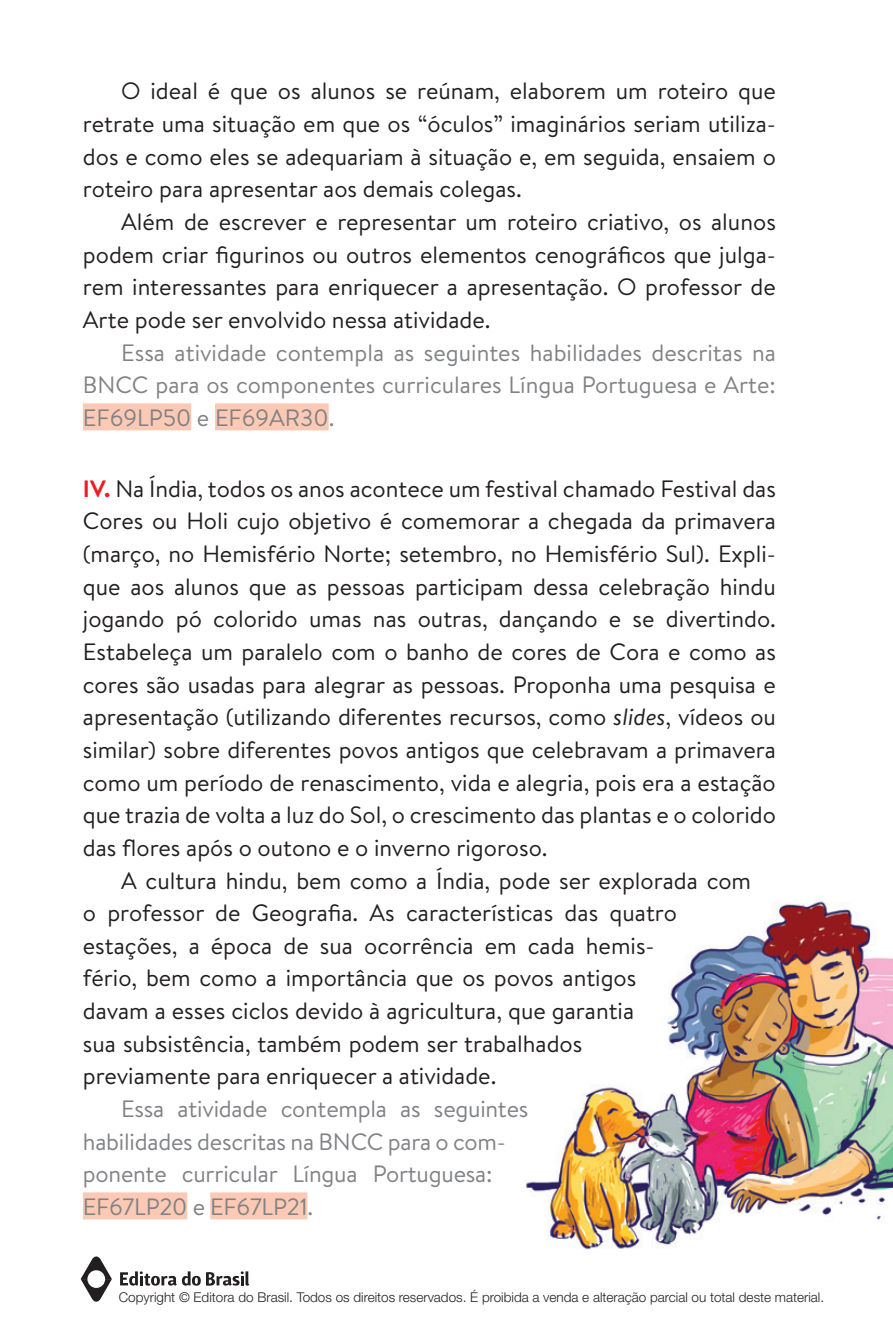
<style>
.page{position:relative;width:893px;height:1340px;background:#fff}
.page>*{position:absolute;margin:0;border:0;box-sizing:border-box;transform-origin:0 0}
.t1{font:23.62px/32.6px "Brandon Text";color:#231f20;text-align:justify}
.t2{font:23.62px/32.6px "Brandon Text";letter-spacing:-.01em;color:#808285;text-align:justify}
.t3{font:300 13.5px "Helvetica Neue";color:#231f20}
.s1{font-weight:700;color:#ee1d23}
.s2{font-style:italic}
</style>
<div class="page">
<svg style="left:120px;top:1271px;width:129px;height:14px"></svg>
<svg style="left:81px;top:1256px;width:31px;height:46px"></svg>
<img style="left:526px;top:901px;width:367px;height:349px">
<div style="left:83px;top:403px;width:108px;height:27px;background:#fcc9b4"></div>
<div style="left:215px;top:403px;width:114px;height:27px;background:#fcc9b4"></div>
<div style="left:83px;top:1192px;width:104px;height:27px;background:#fcc9b4"></div>
<div style="left:210px;top:1192px;width:97px;height:27px;background:#fcc9b4"></div>
<p class="t1" style="left:83px;top:74px;width:695px;text-indent:38px">O ideal é que os alunos se reúnam, elaborem um roteiro que retrate uma situação em que os “óculos” imaginários seriam utiliza&shy;dos e como eles se adequariam à situação e, em seguida, ensaiem o roteiro para apresentar aos demais colegas.</p>
<p class="t1" style="left:83px;top:205px;width:694px;text-indent:38px">Além de escrever e representar um roteiro criativo, os alunos podem criar figurinos ou outros elementos cenográficos que julga&shy;rem interessantes para enriquecer a apresentação. O professor de Arte pode ser envolvido nessa atividade.</p>
<p class="t2" style="left:83px;top:335px;width:695px;text-indent:38px">Essa atividade contempla as seguintes habilidades descritas na BNCC para os componentes curriculares Língua Portuguesa e Arte:<br>EF69LP50 e EF69AR30.</p>
<p class="t1" style="left:83px;top:471px;width:695px"><span class="s1">IV.</span> Na Índia, todos os anos acontece um festival chamado Festival das Cores ou Holi cujo objetivo é comemorar a chegada da primavera (março, no Hemisfério Norte; setembro, no Hemisfério Sul). Expli&shy;que aos alunos que as pessoas participam dessa celebração hindu jogando pó colorido umas nas outras, dançando e se divertindo.<br>Estabeleça um paralelo com o banho de cores de Cora e como as cores são usadas para alegrar as pessoas. Proponha uma pesquisa e apresentação (utilizando diferentes recursos, como <span class="s2">slides</span>, vídeos ou similar) sobre diferentes povos antigos que celebravam a primavera como um período de renascimento, vida e alegria, pois era a estação que trazia de volta a luz do Sol, o crescimento das plantas e o colorido das flores após o outono e o inverno rigoroso.</p>
<p class="t1" style="left:83px;top:863px;width:670px;text-align:left;text-indent:38px">A cultura hindu, bem como a Índia, pode ser explorada com o professor de Geografia. As características das quatro estações, a época de sua ocorrência em cada hemis-<br>fério, bem como a importância que os povos antigos<br>davam a esses ciclos devido à agricultura, que garantia<br>sua subsistência, também podem ser trabalhados<br>previamente para enriquecer a atividade.</p>
<p class="t2" style="left:83px;top:1091px;width:447px;text-align:left;text-indent:38px">Essa atividade contempla as seguintes habilidades descritas na BNCC para o com&shy;ponente curricular Língua Portuguesa:<br>EF67LP20 e EF67LP21.</p>
<p class="t3" style="left:119px;top:1288px;width:707px">Copyright © Editora do Brasil. Todos os direitos reservados. É proibida a venda e alteração parcial ou total deste material.</p>
</div>
